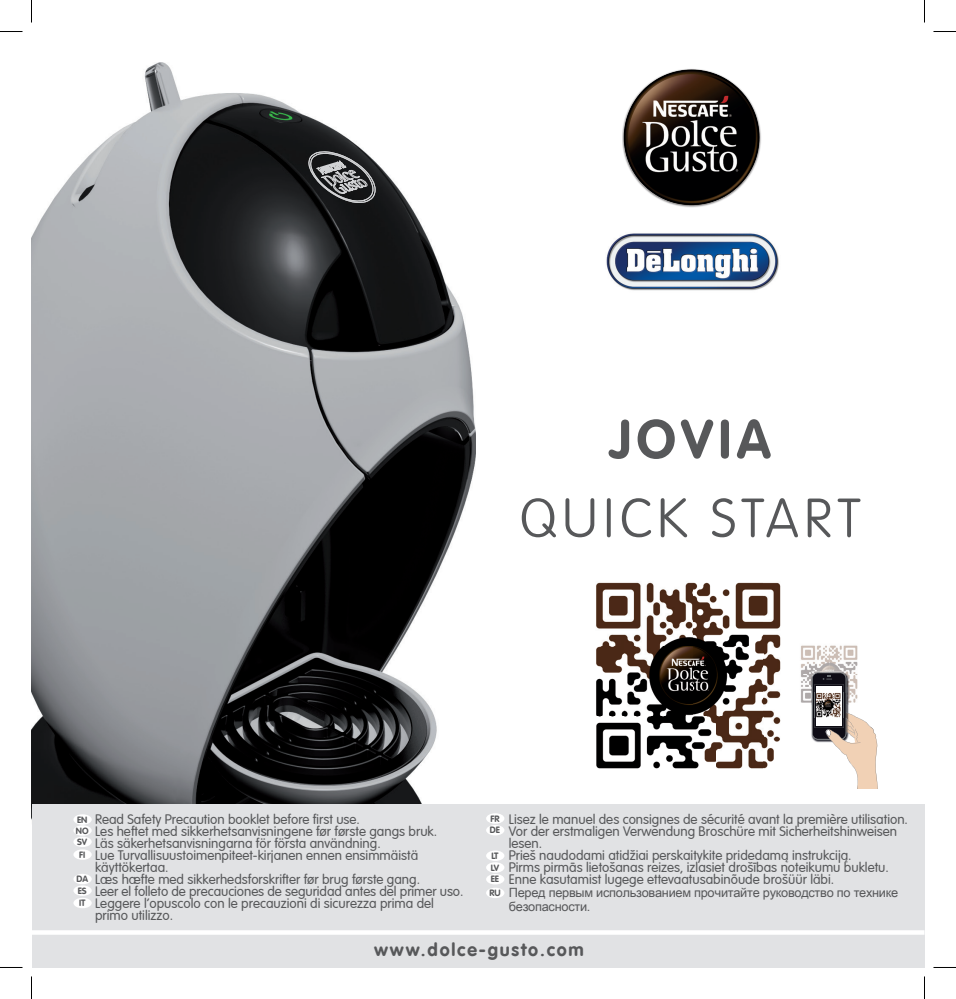
<style>
.page{position:relative;width:956px;height:999px;background:#fff}
.page>*{position:absolute;margin:0;border:0;box-sizing:border-box;transform-origin:0 0}
.t1{font:100 54px "VAG Rounded LT Com";letter-spacing:.1em;color:#57585a}
.t2{font:700 54px "VAG Rounded LT Com";letter-spacing:.1em;color:#57585a}
.t3{font:700 18px "VAG Rounded LT Com";letter-spacing:.1em;color:#57585a}
.t4{font:300 13.5px/12px "VAG Rounded LT Com";color:#57585a}
.t5{font:12.75px/13.5px "Arial Unicode MS";letter-spacing:-.02em;color:#57585a}
.t6{font:700 9px/11.2px "VAG Rounded LT Com";color:#57585a}
</style>
<div class="page">
<img style="left:32px;top:63px;width:444px;height:849px">
<svg style="left:309px;top:151px;width:67px;height:53px;background:#535456"></svg>
<img style="left:622px;top:69px;width:139px;height:139px">
<div style="left:33px;top:804px;width:892px;height:163px;background:#e1e2e4"></div>
<div style="left:73px;top:814px;width:19px;height:10px;background:#fff;border-radius:50%"></div>
<div style="left:73px;top:873px;width:19px;height:11px;background:#fff;border-radius:50%"></div>
<div style="left:73px;top:825px;width:19px;height:10px;background:#fff;border-radius:50%"></div>
<div style="left:73px;top:836px;width:19px;height:11px;background:#fff;border-radius:50%"></div>
<div style="left:73px;top:849px;width:19px;height:10px;background:#fff;border-radius:50%"></div>
<div style="left:73px;top:885px;width:19px;height:10px;background:#fff;border-radius:50%"></div>
<div style="left:73px;top:897px;width:19px;height:11px;background:#fff;border-radius:50%"></div>
<div style="left:486px;top:825px;width:18px;height:10px;background:#fff;border-radius:50%"></div>
<div style="left:486px;top:862px;width:18px;height:10px;background:#fff;border-radius:50%"></div>
<div style="left:486px;top:874px;width:18px;height:10px;background:#fff;border-radius:50%"></div>
<div style="left:486px;top:887px;width:18px;height:11px;background:#fff;border-radius:50%"></div>
<div style="left:486px;top:813px;width:18px;height:10px;background:#fff;border-radius:50%"></div>
<div style="left:486px;top:850px;width:18px;height:10px;background:#fff;border-radius:50%"></div>
<hr style="left:32px;top:930px;width:892px;height:4px;background:#fff">
<img style="left:606px;top:233px;width:173px;height:58px">
<img style="left:596px;top:582px;width:185px;height:187px">
<img style="left:801px;top:645px;width:57px;height:29px">
<img style="left:801px;top:674px;width:10px;height:29px">
<img style="left:811px;top:671px;width:38px;height:67px">
<svg style="left:812px;top:672px;width:66px;height:116px"></svg>
<svg style="left:0;top:31px;width:22px;height:1px"></svg>
<svg style="left:933px;top:31px;width:23px;height:1px"></svg>
<svg style="left:0;top:967px;width:22px;height:1px"></svg>
<svg style="left:933px;top:967px;width:23px;height:1px"></svg>
<svg style="left:31px;top:0;width:1px;height:22px"></svg>
<svg style="left:31px;top:976px;width:1px;height:22px"></svg>
<svg style="left:924px;top:0;width:1px;height:22px"></svg>
<svg style="left:924px;top:976px;width:1px;height:22px"></svg>
<h1 class="t2" style="left:609px;top:405px;width:163px">JOVIA</h1>
<h1 class="t1" style="left:520px;top:487px;width:342px">QUICK START</h1>
<p class="t4" style="left:95px;top:813px;width:370px">Read Safety Precaution booklet before first use.<br>Les heftet med sikkerhetsanvisningene før første gangs bruk.<br>Läs säkerhetsanvisningarna för första användning.<br>Lue Turvallisuustoimenpiteet-kirjanen ennen ensimmäistä käyttökertaa.<br>Læs hæfte med sikkerhedsforskrifter før brug første gang.<br>Leer el folleto de precauciones de seguridad antes del primer uso.<br>Leggere l’opuscolo con le precauzioni di sicurezza prima del primo utilizzo.</p>
<p class="t4" style="left:509px;top:813px;width:401px">Lisez le manuel des consignes de sécurité avant la première utilisation.<br>Vor der erstmaligen Verwendung Broschüre mit Sicherheitshinweisen lesen.<br>Prieš naudodami atidžiai perskaitykite pridedamą instrukciją.<br>Pirms pirmās lietošanas reizes, izlasiet drošības noteikumu bukletu.<br>Enne kasutamist lugege ettevaatusabinõude brošüür läbi.</p>
<p class="t6" style="left:490px;top:812px;width:10px">FR</p>
<p class="t6" style="left:491px;top:850px;width:9px">LT</p>
<p class="t6" style="left:77px;top:814px;width:12px">EN</p>
<p class="t6" style="left:490px;top:824px;width:11px">De</p>
<p class="t6" style="left:491px;top:861px;width:10px;line-height:11.7px">LV<br>EE</p>
<p class="t6" style="left:489px;top:887px;width:13px">RU</p>
<p class="t6" style="left:76px;top:824px;width:14px">NO<br>SV</p>
<p class="t6" style="left:79px;top:849px;width:8px">FI</p>
<p class="t6" style="left:78px;top:884px;width:10px;line-height:12.3px">ES<br>IT</p>
<p class="t6" style="left:76px;top:873px;width:13px">DA</p>
<p class="t5" style="left:509px;top:885px;width:391px">Перед первым использованием прочитайте руководство по технике безопасности.</p>
<h2 class="t3" style="left:374px;top:938px;width:211px">www.dolce-gusto.com</h2>
</div>
